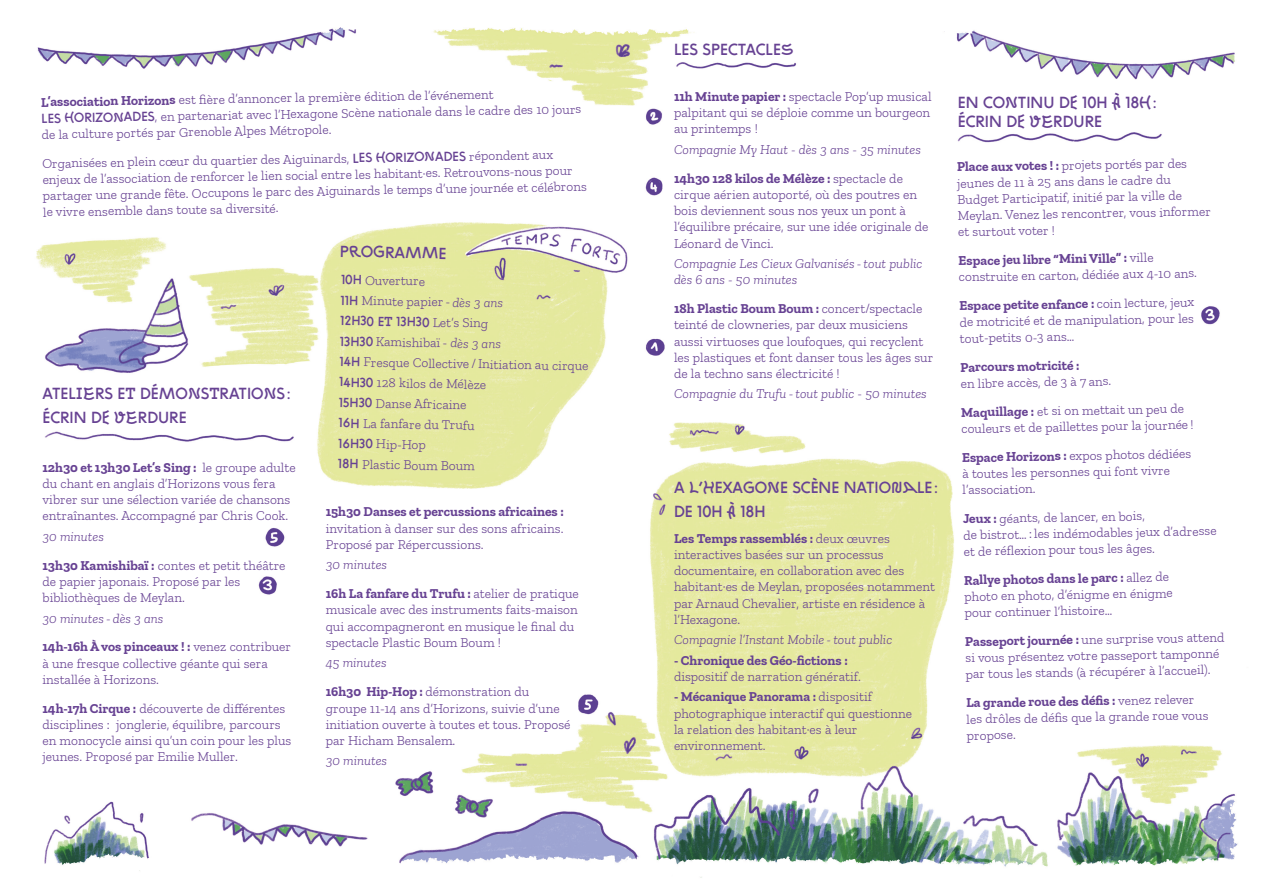
<style>
.page{position:relative;width:1263px;height:893px;background:#fff}
.page>*{position:absolute;margin:0;border:0;box-sizing:border-box;transform-origin:0 0}
.t1{font:16.5px/24px "ZIGZAG Not Rounded";color:#674293}
.t2{font:300 13.5px/16.2px "Zilla Slab";color:#674293}
.t3{font:italic 300 13.5px/29px "Zilla Slab";color:#674293}
.t4{font:700 13.5px/29px "Zilla Slab";color:#674293}
.t5{font:13.5px "ZIGZAG Not Rounded";color:#674293}
.s1{font-weight:700}
.s2{font-family:"ZIGZAG Not Rounded";font-weight:400}
.s3{font-style:italic}
.s4{font-weight:300;font-style:italic}
.s5{font-weight:300}
.s6{font-family:"Zilla Slab";font-weight:300}
.s7{font-weight:700;font-style:normal}
.s8{font-style:normal}
</style>
<div class="page">
<img style="left:36px;top:27px;width:1202px;height:851px">
<p class="t2" style="left:41px;top:94px;width:454px;rotate:-1deg"><span class="s1">L’association Horizons</span> est fi ère d’annoncer la première édition de l’événement</p>
<p class="t5" style="left:41px;top:110px;width:45px;rotate:-1deg">LES HORIZONADES</p>
<p class="t2" style="left:41px;top:110px;width:541px;text-indent:113px;rotate:-1deg">, en partenariat avec l’Hexagone Scène nationale dans le cadre des 10 jours de la culture portés par Grenoble Alpes Métropole.</p>
<p class="t2" style="left:42px;top:155px;width:355px;rotate:-1deg">Organisées en plein cœur du quartier des Aiguinards, <span class="s2">LES HORIZONADES</span></p>
<p class="t2" style="left:42px;top:155px;width:545px;text-indent:427px;rotate:-1deg">répondent aux enjeux de l’association de renforcer le lien social entre les habitant·es. Retrouvons-nous pour partager une grande fête. Occupons le parc des Aiguinards le temps d’une journée et célébrons le vivre ensemble dans toute sa diversité.</p>
<p class="t1" style="left:43px;top:382px;width:249px">ATELIERS ET DÉMONSTRATIONS:<br>ÉCRIN DE VERDURE</p>
<p class="t2" style="left:43px;top:459px;width:255px"><span class="s1">12h30 et 13h30 Let’s Sing :</span> le groupe adulte du chant en anglais d’Horizons vous fera vibrer sur une sélection variée de chansons entraînantes. Accompagné par Chris Cook.</p>
<p class="t2" style="left:43px;top:522px;width:245px;line-height:29px"><span class="s3">30 minutes<br></span><span class="s1">13h30 Kamishibaï :</span> contes et petit théâtre</p>
<p class="t2" style="left:43px;top:573px;width:199px">de papier japonais. Proposé par les bibliothèques de Meylan.</p>
<p class="t4" style="left:43px;top:604px;width:250px"><span class="s4">30 minutes - dès 3 ans<br></span>14h-16h À vos pinceaux ! : <span class="s5">venez contribuer</span></p>
<p class="t2" style="left:43px;top:655px;width:227px">à une fresque collective géante qui sera installée à Horizons.</p>
<p class="t2" style="left:43px;top:700px;width:250px"><span class="s1">14h-17h Cirque :</span> découverte de différentes disciplines : jonglerie, équilibre, parcours en monocycle ainsi qu’un coin pour les plus jeunes. Proposé par Emilie Muller.</p>
<p class="t1" style="left:340px;top:240px;width:112px;rotate:1deg">PROGRAMME</p>
<p class="t2" style="left:341px;top:270px;width:164px;line-height:20.4px;rotate:1deg"><span class="s2">10H</span> Ouverture<br><span class="s2">11H</span> Minute papier - <span class="s3">dès 3 ans</span></p>
<p class="t5" style="left:340px;top:313px;width:149px;rotate:1deg">12H 30 ET 13H 30 <span class="s6">Let’s Sing</span></p>
<p class="t2" style="left:340px;top:331px;width:250px;line-height:20.4px;rotate:1deg"><span class="s2">13H 30</span> Kamishibaï - <span class="s3">dès 3 ans<br></span><span class="s2">14H</span> Fresque Collective / Initiation au cirque<br><span class="s2">14H 30</span> 128 kilos de Mélèze<br><span class="s2">15H 30</span> Danse Africaine<br><span class="s2">16H</span> La fanfare du Trufu<br><span class="s2">16H 30</span> Hip-Hop<br><span class="s2">18H</span> Plastic Boum Boum</p>
<p class="t4" style="left:326px;top:497px;width:239px">15h30 Danses et percussions africaines :</p>
<p class="t2" style="left:326px;top:520px;width:239px">invitation à danser sur des sons africains.<br>Proposé par Répercussions.</p>
<p class="t4" style="left:326px;top:550px;width:255px"><span class="s4">30 minutes<br></span>16h La fanfare du Trufu : <span class="s5">atelier de pratique</span></p>
<p class="t2" style="left:326px;top:602px;width:253px">musicale avec des instruments faits-maison qui accompagneront en musique le final du spectacle Plastic Boum Boum !</p>
<p class="t2" style="left:326px;top:648px;width:205px;line-height:29px"><span class="s3">45 minutes<br></span><span class="s1">16h30 Hip-Hop :</span> démonstration du</p>
<p class="t2" style="left:326px;top:700px;width:246px">groupe 11-14 ans d’Horizons, suivie d’une initiation ouverte à toutes et tous. Proposé par Hicham Bensalem.</p>
<p class="t3" style="left:326px;top:746px;width:63px">30 minutes</p>
<p class="t1" style="left:674px;top:38px;width:121px">LES SPECTACLES</p>
<p class="t2" style="left:674px;top:88px;width:259px;text-align:justify"><span class="s1">11h Minute papier :</span> spectacle Pop’up musical palpitant qui se déploie comme un bourgeon au printemps !</p>
<p class="t3" style="left:674px;top:135px;width:248px">Compagnie My Haut - dès 3 ans - 35 minutes<br><span class="s7">14h30 128 kilos de Mélèze :</span> <span class="s8">spectacle de</span></p>
<p class="t2" style="left:674px;top:186px;width:256px">cirque aérien autoporté, où des poutres en bois deviennent sous nos yeux un pont à l’équilibre précaire, sur une idée originale de Léonard de Vinci.</p>
<p class="t3" style="left:674px;top:255px;width:250px;line-height:16.2px">Compagnie Les Cieux Galvanisés - tout public dès 6 ans - 50 minutes</p>
<p class="t2" style="left:674px;top:301px;width:261px"><span class="s1">18h Plastic Boum Boum :</span> concert/spectacle teinté de clowneries, par deux musiciens aussi virtuoses que loufoques, qui recyclent les plastiques et font danser tous les âges sur de la techno sans électricité !</p>
<p class="t3" style="left:674px;top:380px;width:254px">Compagnie du Trufu - tout public - 50 minutes</p>
<p class="t1" style="left:674px;top:476px;width:265px">A L’HEXAGONE SCÈNE NATIONALE :<br>DE 10H À 18H</p>
<p class="t2" style="left:674px;top:530px;width:263px"><span class="s1">Les Temps rassemblés :</span> deux œuvres interactives basées sur un processus documentaire, en collaboration avec des habitant·es de Meylan, proposées notamment par Arnaud Chevalier, artiste en résidence à l’Hexagone.</p>
<p class="t3" style="left:674px;top:625px;width:220px">Compagnie l’Instant Mobile - tout public</p>
<p class="t4" style="left:674px;top:646px;width:175px">- Chronique des Géo-fictions :</p>
<p class="t2" style="left:674px;top:668px;width:188px">dispositif de narration génératif.</p>
<p class="t2" style="left:674px;top:689px;width:239px"><span class="s1">- Mécanique Panorama :</span> dispositif photographique interactif qui questionne la relation des habitant·es à leur environnement.</p>
<p class="t1" style="left:958px;top:93px;width:200px;line-height:19.8px">EN CONTINU DE 10H À 18H :<br>ÉCRIN DE VERDURE</p>
<p class="t2" style="left:957px;top:159px;width:255px;rotate:-1deg"><span class="s1">Place aux votes ! :</span> projets portés par des jeunes de 11 à 25 ans dans le cadre du Budget Participatif, initié par la ville de Meylan. Venez les rencontrer, vous informer et surtout voter !</p>
<p class="t2" style="left:958px;top:253px;width:240px;rotate:-1deg"><span class="s1">Espace jeu libre “Mini Ville” :</span> ville construite en carton, dédiée aux 4-10 ans.</p>
<p class="t2" style="left:959px;top:298px;width:236px;text-align:justify;rotate:-1deg"><span class="s1">Espace petite enfance :</span> coin lecture, jeux de motricité et de manipulation, pour les tout-petits 0-3 ans…</p>
<p class="t4" style="left:960px;top:353px;width:121px;rotate:-1deg">Parcours motricité :</p>
<p class="t2" style="left:960px;top:369px;width:224px;line-height:29px;rotate:-1deg">en libre accès, de 3 à 7 ans.<br><span class="s1">Maquillage :</span> et si on mettait un peu de</p>
<p class="t2" style="left:961px;top:414px;width:234px;line-height:29px;rotate:-1deg">couleurs et de paillettes pour la journée !<br><span class="s1">Espace Horizons :</span> expos photos dédiées</p>
<p class="t2" style="left:962px;top:466px;width:209px;rotate:-1deg">à toutes les personnes qui font vivre l’association.</p>
<p class="t2" style="left:963px;top:511px;width:255px;rotate:-1deg"><span class="s1">Jeux :</span> géants, de lancer, en bois,<br>de bistrot… : les indémodables jeux d’adresse et de réfl exion pour tous les âges.</p>
<p class="t2" style="left:964px;top:572px;width:210px;rotate:-1deg"><span class="s1">Rallye photos dans le parc :</span> allez de photo en photo, d’énigme en énigme pour continuer l’histoire…</p>
<p class="t2" style="left:965px;top:634px;width:261px;rotate:-1deg"><span class="s1">Passeport journée :</span> une surprise vous attend si vous présentez votre passeport tamponné par tous les stands (à récupérer à l’accueil).</p>
<p class="t2" style="left:966px;top:695px;width:243px;rotate:-1deg"><span class="s1">La grande roue des défi s :</span> venez relever les drôles de défi s que la grande roue vous propose.</p>
</div>
